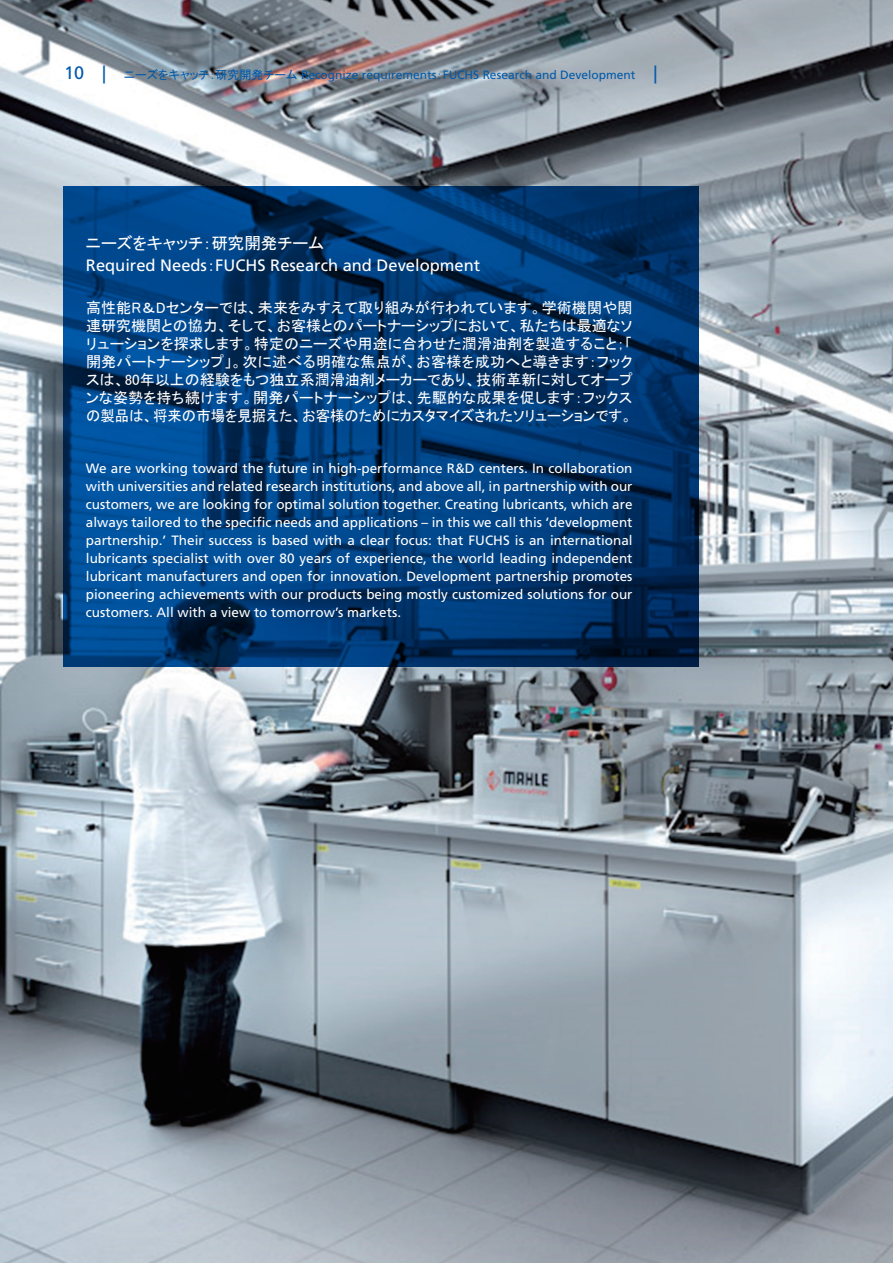
<style>
.page{position:relative;width:893px;height:1263px;background:#fff}
.page>*{position:absolute;margin:0;border:0;box-sizing:border-box;transform-origin:0 0}
.t1{font:16.5px "Frutiger LT Std";color:#fff}
.t2{font:16.5px "MS P Gothic";color:#fff}
.t3{font:15px/18px "MS P Gothic";color:#fff;text-align:justify}
.t4{font:13.5px/18px "Frutiger LT Std";color:#fff;text-align:justify}
.t5{font:12px "Frutiger LT Std";color:#015aaa}
.s1{font-size:18px}
.s2{font-family:"MS P Gothic"}
</style>
<div class="page">
<img style="left:0;top:0;width:893px;height:1263px">
<svg style="left:64px;top:186px;width:634px;height:481px;background:#003a75"></svg>
<p class="t5" style="left:64px;top:68px;width:595px"><span class="s1">10 |</span> <span class="s2">ニーズをキャッチ：研究開発チーム</span> Recognize requirements<span class="s2">：</span>FUCHS Research and Development <span class="s1">|</span></p>
<p class="t2" style="left:86px;top:234px;width:240px">ニーズをキャッチ：研究開発チーム</p>
<p class="t1" style="left:86px;top:256px;width:396px">Required Needs<span class="s2">：</span>FUCHS Research and Development</p>
<p class="t3" style="left:86px;top:299px;width:548px">高性能R＆Dセンターでは、未来をみすえて取り組みが行われています。学術機関や関連研究機関との協力、そして、お客様とのパートナーシップにおいて、私たちは最適なソリューションを探求します。特定のニーズや用途に合わせた潤滑油剤を製造すること；「開発パートナーシップ」。次に述べる明確な焦点が、お客様を成功へと導きます：フックスは、80年以上の経験をもつ独立系潤滑油剤メーカーであり、技術革新に対してオープンな姿勢を持ち続けます。開発パートナーシップは、先駆的な成果を促します：フックスの製品は、将来の市場を見据えた、お客様のためにカスタマイズされたソリューションです。</p>
<p class="t4" style="left:86px;top:460px;width:548px">We are working toward the future in high-performance R&amp;D centers. In collaboration with universities and related research institutions, and above all, in partnership with our customers, we are looking for optimal solution together. Creating lubricants, which are always tailored to the specific needs and applications – in this we call this ‘development partnership.’ Their success is based with a clear focus: that FUCHS is an international lubricants specialist with over 80 years of experience, the world leading independent lubricant manufacturers and open for innovation. Development partnership promotes pioneering achievements with our products being mostly customized solutions for our customers. All with a view to tomorrow’s markets.</p>
</div>
